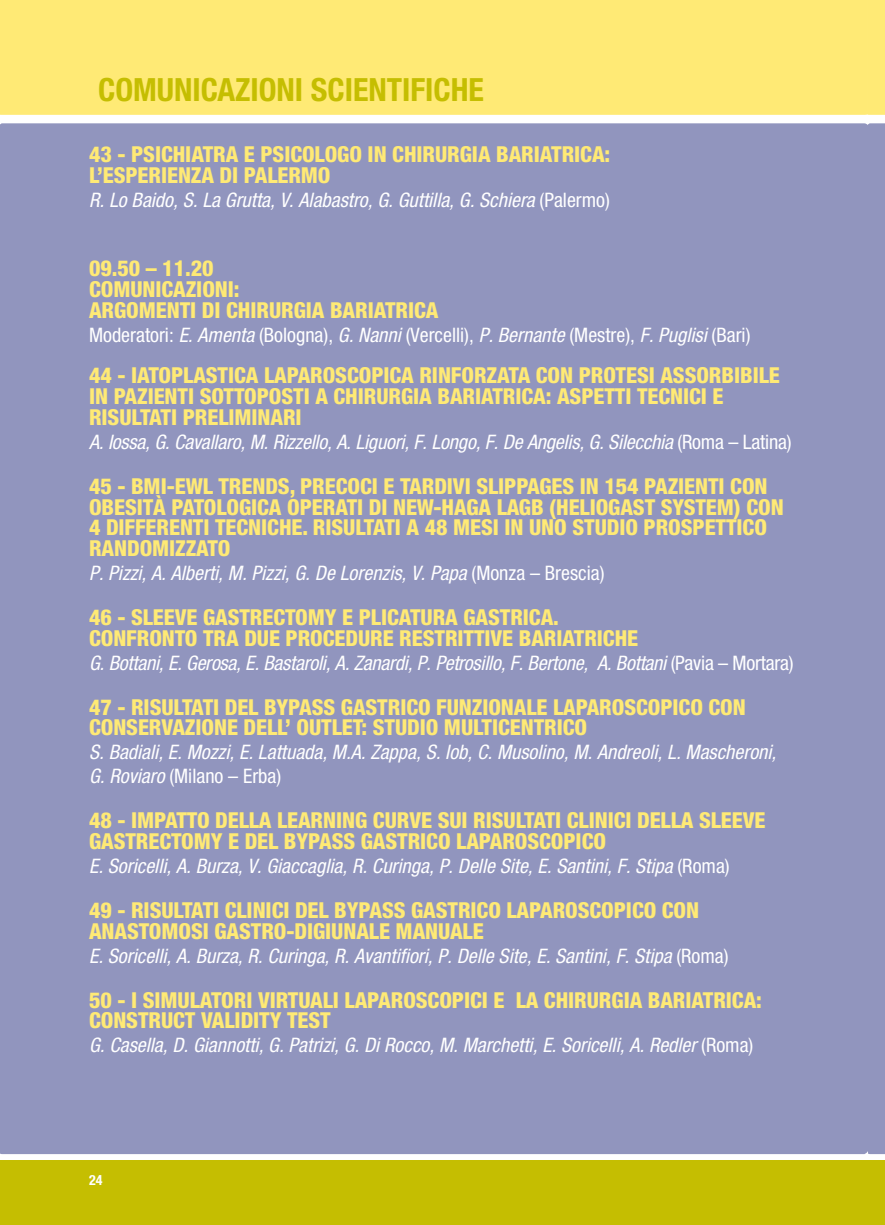
<style>
.page{position:relative;width:885px;height:1225px;background:#fff}
.page>*{position:absolute;margin:0;border:0;box-sizing:border-box;transform-origin:0 0}
.t1{font:700 condensed 32px "Helvetica Neue";color:#c5be01}
.t2{font:800 condensed 22px/20.8px "Helvetica Neue";letter-spacing:-.005em;color:#ffea75}
.t3{font:italic condensed 20px/24px "Helvetica Neue";color:#fff}
.t4{font:condensed 20px "Helvetica Neue";color:#fff}
.t5{font:700 condensed 14px "Helvetica Neue";color:#fff}
.s1{font-style:normal}
.s2{font-style:italic}
</style>
<div class="page">
<div style="left:0;top:123px;width:867px;height:1031px;background:#9195be"></div>
<div style="left:867px;top:123px;width:17px;height:1031px;background:#9195be"></div>
<div style="left:0;top:0;width:867px;height:115px;background:#ffea75"></div>
<div style="left:867px;top:0;width:17px;height:115px;background:#ffea75"></div>
<div style="left:0;top:1159px;width:867px;height:65px;background:#c5be01"></div>
<div style="left:867px;top:1159px;width:17px;height:65px;background:#c5be01"></div>
<h1 class="t1" style="left:98px;top:71px;width:387px">COMUNICAZIONI SCIENTIFICHE</h1>
<p class="t2" style="left:89px;top:144px;width:522px">43 - PSICHIATRA E PSICOLOGO IN CHIRURGIA BARIATRICA:<br>L’ESPERIENZA DI PALERMO</p>
<p class="t3" style="left:89px;top:188px;width:522px">R. Lo Baido, S. La Grutta, V. Alabastro, G. Guttilla, G. Schiera <span class="s1">(Palermo)</span></p>
<p class="t2" style="left:89px;top:257px;width:351px">09.50 – 11.20<br>COMUNICAZIONI:<br>ARGOMENTI DI CHIRURGIA BARIATRICA</p>
<p class="t4" style="left:89px;top:323px;width:663px">Moderatori: <span class="s2">E. Amenta</span> (Bologna), <span class="s2">G. Nanni</span> (Vercelli), <span class="s2">P. Bernante</span> (Mestre), <span class="s2">F. Puglisi</span> (Bari)</p>
<p class="t2" style="left:89px;top:365px;width:692px">44 - IATOPLASTICA LAPAROSCOPICA RINFORZATA CON PROTESI ASSORBIBILE<br>IN PAZIENTI SOTTOPOSTI A CHIRURGIA BARIATRICA: ASPETTI TECNICI E<br>RISULTATI PRELIMINARI</p>
<p class="t3" style="left:89px;top:430px;width:704px">A. Iossa, G. Cavallaro, M. Rizzello, A. Liguori, F. Longo, F. De Angelis, G. Silecchia <span class="s1">(Roma – Latina)</span></p>
<p class="t2" style="left:89px;top:475px;width:696px">45 - BMI-EWL TRENDS, PRECOCI E TARDIVI SLIPPAGES IN 154 PAZIENTI CON OBESITÀ PATOLOGICA OPERATI DI NEW-HAGA LAGB (HELIOGAST SYSTEM) CON 4 DIFFERENTI TECNICHE. RISULTATI A 48 MESI IN UNO STUDIO PROSPETTICO RANDOMIZZATO</p>
<p class="t3" style="left:89px;top:561px;width:517px">P. Pizzi, A. Alberti, M. Pizzi, G. De Lorenzis, V. Papa <span class="s1">(Monza – Brescia)</span></p>
<p class="t2" style="left:89px;top:606px;width:550px">46 - SLEEVE GASTRECTOMY E PLICATURA GASTRICA.<br>CONFRONTO TRA DUE PROCEDURE RESTRITTIVE BARIATRICHE</p>
<p class="t3" style="left:89px;top:650px;width:705px">G. Bottani, E. Gerosa, E. Bastaroli, A. Zanardi, P. Petrosillo, F. Bertone, A. Bottani <span class="s1">(Pavia – Mortara)</span></p>
<p class="t2" style="left:89px;top:696px;width:658px">47 - RISULTATI DEL BYPASS GASTRICO FUNZIONALE LAPAROSCOPICO CON<br>CONSERVAZIONE DELL’ OUTLET: STUDIO MULTICENTRICO</p>
<p class="t3" style="left:89px;top:740px;width:688px">S. Badiali, E. Mozzi, E. Lattuada, M.A. Zappa, S. Iob, C. Musolino, M. Andreoli, L. Mascheroni,<br>G. Roviaro <span class="s1">(Milano – Erba)</span></p>
<p class="t2" style="left:89px;top:809px;width:677px">48 - IMPATTO DELLA LEARNING CURVE SUI RISULTATI CLINICI DELLA SLEEVE<br>GASTRECTOMY E DEL BYPASS GASTRICO LAPAROSCOPICO</p>
<p class="t3" style="left:89px;top:854px;width:642px">E. Soricelli, A. Burza, V. Giaccaglia, R. Curinga, P. Delle Site, E. Santini, F. Stipa <span class="s1">(Roma)</span></p>
<p class="t2" style="left:89px;top:899px;width:611px">49 - RISULTATI CLINICI DEL BYPASS GASTRICO LAPAROSCOPICO CON<br>ANASTOMOSI GASTRO-DIGIUNALE MANUALE</p>
<p class="t3" style="left:89px;top:943px;width:641px">E. Soricelli, A. Burza, R. Curinga, R. Avantifiori, P. Delle Site, E. Santini, F. Stipa <span class="s1">(Roma)</span></p>
<p class="t2" style="left:89px;top:989px;width:674px">50 - I SIMULATORI VIRTUALI LAPAROSCOPICI E LA CHIRURGIA BARIATRICA:<br>CONSTRUCT VALIDITY TEST</p>
<p class="t3" style="left:89px;top:1033px;width:665px">G. Casella, D. Giannotti, G. Patrizi, G. Di Rocco, M. Marchetti, E. Soricelli, A. Redler <span class="s1">(Roma)</span></p>
<p class="t5" style="left:89px;top:1171px;width:15px">24</p>
</div>
